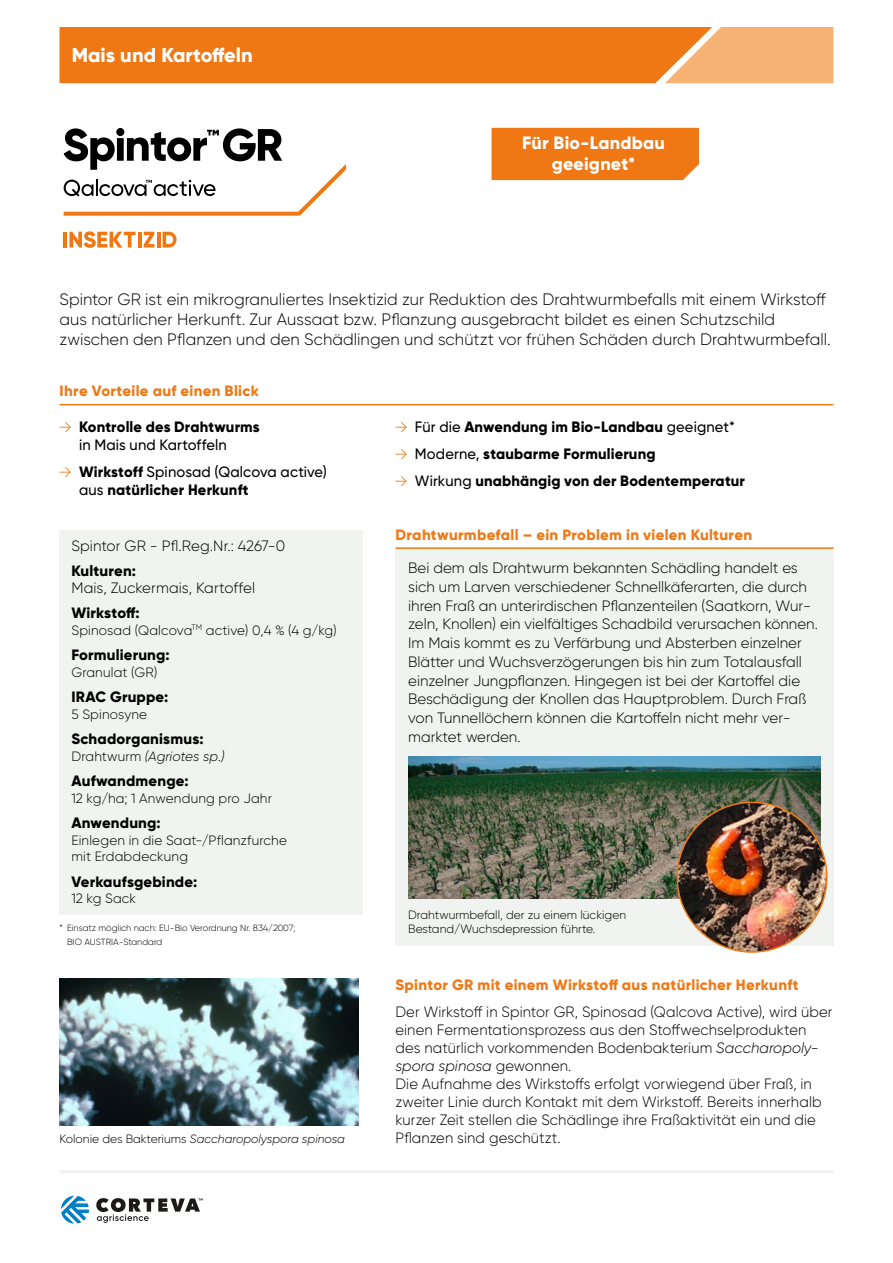
<style>
.page{position:relative;width:893px;height:1263px;background:#fff}
.page>*{position:absolute;margin:0;border:0;box-sizing:border-box;transform-origin:0 0}
.Headline_schwarz{font:800 19.95px "Gilroy";letter-spacing:.005em;color:#fff}
.COPY_NORMAL{font:800 17.85px "Gilroy";letter-spacing:.015em;color:#fff}
.COPY_NORMAL-2{font:300 16.5px/19.8px "Gilroy";color:#000}
.COPY_NORMAL-3{font:300 15px/18px "Gilroy";color:#000}
.t1{font:800 15px "Gilroy";letter-spacing:.01em;color:#000}
.COPY_NORMAL-4{font:800 15px "Gilroy";letter-spacing:.02em;color:#ef7815}
.t2{font:500 15px "Gilroy";letter-spacing:.01em;color:#000}
.Copy{font:300 15px "Gilroy";letter-spacing:.005em;color:#000}
.Copy-2{font:300 13.5px "Gilroy";letter-spacing:.01em;color:#000}
.Copy-3{font:italic 300 13.5px "Gilroy";color:#000}
.Nt_Tab_Text{font:300 13.5px "Gilroy";letter-spacing:.01em;color:#000}
.COPY_NORMAL-5{font:300 12px/14.4px "Gilroy";color:#000}
.COPY_NORMAL-6{font:italic 300 12px "Gilroy";color:#000}
.COPY_NORMAL-7{font:300 9px "Gilroy";color:#000}
.s1{font-weight:800}
.s2{font-weight:500}
.s3{font-style:normal}
.s4{font-style:italic}
</style>
<div class="page">
<svg style="left:60px;top:27px;width:773px;height:56px;background:#f08429"></svg>
<svg style="left:61px;top:1196px;width:28px;height:28px"></svg>
<svg style="left:96px;top:1198px;width:107px;height:25px"></svg>
<hr style="left:60px;top:404px;width:773px;height:1px;background:#ef7815">
<hr style="left:64px;top:232px;width:3px;height:15px;background:#ef7815">
<svg style="left:70px;top:231px;width:66px;height:17px"></svg>
<hr style="left:138px;top:232px;width:3px;height:15px;background:#ef7815">
<svg style="left:144px;top:232px;width:10px;height:15px"></svg>
<hr style="left:157px;top:232px;width:3px;height:15px;background:#ef7815">
<svg style="left:163px;top:232px;width:14px;height:15px"></svg>
<svg style="left:64px;top:128px;width:282px;height:88px"></svg>
<hr style="left:60px;top:1170px;width:773px;height:3px;background:#f0f3f0">
<div style="left:492px;top:128px;width:207px;height:52px;background:#ef7815"></div>
<svg style="left:60px;top:422px;width:11px;height:10px"></svg>
<svg style="left:60px;top:467px;width:11px;height:10px"></svg>
<svg style="left:395px;top:422px;width:12px;height:10px"></svg>
<svg style="left:395px;top:449px;width:12px;height:10px"></svg>
<svg style="left:395px;top:476px;width:12px;height:10px"></svg>
<div style="left:395px;top:548px;width:438px;height:398px;background:#f0f3f0"></div>
<img style="left:408px;top:756px;width:413px;height:143px">
<img style="left:677px;top:802px;width:150px;height:150px;border-radius:75px">
<div style="left:60px;top:530px;width:303px;height:384px;background:#f0f3f0"></div>
<img style="left:60px;top:978px;width:299px;height:147px">
<hr style="left:395px;top:547px;width:438px;height:2px;background:#ef7815">
<p class="Headline_schwarz" style="left:72px;top:42px;width:183px">Mais und Kartoffeln</p>
<p class="COPY_NORMAL" style="left:522px;top:132px;width:144px">Für Bio-Landbau</p>
<p class="COPY_NORMAL" style="left:552px;top:152px;width:85px">geeignet*</p>
<p class="COPY_NORMAL-2" style="left:60px;top:289px;width:768px">Spintor GR ist ein mikrogranuliertes Insektizid zur Reduktion des Drahtwurmbefalls mit einem Wirkstoff aus natürlicher Herkunft. Zur Aussaat bzw. Pflanzung ausgebracht bildet es einen Schutzschild</p>
<p class="COPY_NORMAL-2" style="left:60px;top:329px;width:773px">zwischen den Pflanzen und den Schädlingen und schützt vor frühen Schäden durch Drahtwurmbefall.</p>
<p class="COPY_NORMAL-4" style="left:60px;top:381px;width:201px">Ihre Vorteile auf einen Blick</p>
<p class="t1" style="left:79px;top:417px;width:182px">Kontrolle des Drahtwurms</p>
<p class="t2" style="left:79px;top:436px;width:149px">in Mais und Kartoffeln</p>
<p class="t2" style="left:79px;top:463px;width:249px"><span class="s1">Wirkstoff</span> Spinosad (Qalcova active)</p>
<p class="t1" style="left:79px;top:480px;width:171px"><span class="s2">aus</span> natürlicher Herkunft</p>
<p class="COPY_NORMAL-3" style="left:71px;top:536px;width:215px">Spintor GR - Pfl.Reg.Nr.: 4267-0</p>
<p class="t1" style="left:71px;top:562px;width:66px">Kulturen:</p>
<p class="Copy" style="left:71px;top:578px;width:185px">Mais, Zuckermais, Kartoffel</p>
<p class="t1" style="left:71px;top:604px;width:70px">Wirkstoff:</p>
<p class="Copy-2" style="left:71px;top:622px;width:267px">Spinosad (Qalcova<sup>TM</sup> active) 0,4 % (4 g/kg)</p>
<p class="t1" style="left:71px;top:646px;width:100px">Formulierung:</p>
<p class="Copy-2" style="left:71px;top:664px;width:87px">Granulat (GR)</p>
<p class="t1" style="left:71px;top:688px;width:98px">IRAC Gruppe:</p>
<p class="Copy-2" style="left:71px;top:706px;width:77px">5 Spinosyne</p>
<p class="t1" style="left:71px;top:730px;width:134px">Schadorganismus:</p>
<p class="Copy-3" style="left:71px;top:748px;width:154px"><span class="s3">Drahtwurm</span> (Agriotes sp.)</p>
<p class="t1" style="left:71px;top:772px;width:119px">Aufwandmenge:</p>
<p class="Copy-2" style="left:71px;top:790px;width:202px">12 kg/ha; 1 Anwendung pro Jahr</p>
<p class="t1" style="left:71px;top:814px;width:91px">Anwendung:</p>
<p class="Copy-2" style="left:71px;top:832px;width:217px">Einlegen in die Saat-/Pflanzfurche</p>
<p class="Copy-2" style="left:71px;top:848px;width:118px">mit Erdabdeckung</p>
<p class="t1" style="left:71px;top:872px;width:127px">Verkaufsgebinde:</p>
<p class="Nt_Tab_Text" style="left:71px;top:890px;width:66px">12 kg Sack</p>
<p class="COPY_NORMAL-7" style="left:60px;top:922px;width:238px">* Einsatz möglich nach: EU-Bio Verordnung Nr. 834/2007;</p>
<p class="COPY_NORMAL-7" style="left:67px;top:936px;width:97px">BIO AUSTRIA-Standard</p>
<p class="COPY_NORMAL-6" style="left:60px;top:1131px;width:287px"><span class="s3">Kolonie des Bakteriums</span> Saccharopolyspora spinosa</p>
<p class="t1" style="left:415px;top:417px;width:321px"><span class="s2">Für die</span> Anwendung im Bio-Landbau <span class="s2">geeignet*</span></p>
<p class="t1" style="left:415px;top:444px;width:242px"><span class="s2">Moderne,</span> staubarme Formulierung</p>
<p class="t1" style="left:415px;top:471px;width:332px"><span class="s2">Wirkung</span> unabhängig von der Bodentemperatur</p>
<p class="COPY_NORMAL-4" style="left:395px;top:525px;width:358px">Drahtwurmbefall – ein Problem in vielen Kulturen</p>
<p class="COPY_NORMAL-3" style="left:408px;top:559px;width:391px">Bei dem als Drahtwurm bekannten Schädling handelt es</p>
<p class="COPY_NORMAL-3" style="left:408px;top:577px;width:404px;line-height:18.8px">sich um Larven verschiedener Schnellkäferarten, die durch ihren Fraß an unterirdischen Pflanzenteilen (Saatkorn, Wur-</p>
<p class="COPY_NORMAL-3" style="left:408px;top:615px;width:411px">zeln, Knollen) ein vielfältiges Schadbild verursachen können.</p>
<p class="COPY_NORMAL-3" style="left:408px;top:634px;width:395px">Im Mais kommt es zu Verfärbung und Absterben einzelner</p>
<p class="COPY_NORMAL-3" style="left:408px;top:652px;width:395px">Blätter und Wuchsverzögerungen bis hin zum Totalausfall</p>
<p class="COPY_NORMAL-3" style="left:408px;top:671px;width:393px">einzelner Jungpflanzen. Hingegen ist bei der Kartoffel die</p>
<p class="COPY_NORMAL-3" style="left:408px;top:690px;width:399px">Beschädigung der Knollen das Hauptproblem. Durch Fraß</p>
<p class="COPY_NORMAL-3" style="left:408px;top:709px;width:384px">von Tunnellöchern können die Kartoffeln nicht mehr ver-</p>
<p class="COPY_NORMAL-3" style="left:408px;top:727px;width:114px">marktet werden.</p>
<p class="COPY_NORMAL-5" style="left:408px;top:907px;width:219px">Drahtwurmbefall, der zu einem lückigen<br>Bestand/Wuchsdepression führte.</p>
<p class="COPY_NORMAL-4" style="left:395px;top:975px;width:405px">Spintor GR mit einem Wirkstoff aus natürlicher Herkunft</p>
<p class="COPY_NORMAL-3" style="left:395px;top:1003px;width:439px">Der Wirkstoff in Spintor GR, Spinosad (Qalcova Active), wird über einen Fermentationsprozess aus den Stoffwechselprodukten des natürlich vorkommenden Bodenbakterium <span class="s4">Saccharopoly&shy;spora spinosa</span> gewonnen.</p>
<p class="COPY_NORMAL-3" style="left:395px;top:1075px;width:428px">Die Aufnahme des Wirkstoffs erfolgt vorwiegend über Fraß, in zweiter Linie durch Kontakt mit dem Wirkstoff. Bereits innerhalb kurzer Zeit stellen die Schädlinge ihre Fraßaktivität ein und die Pflanzen sind geschützt.</p>
</div>
